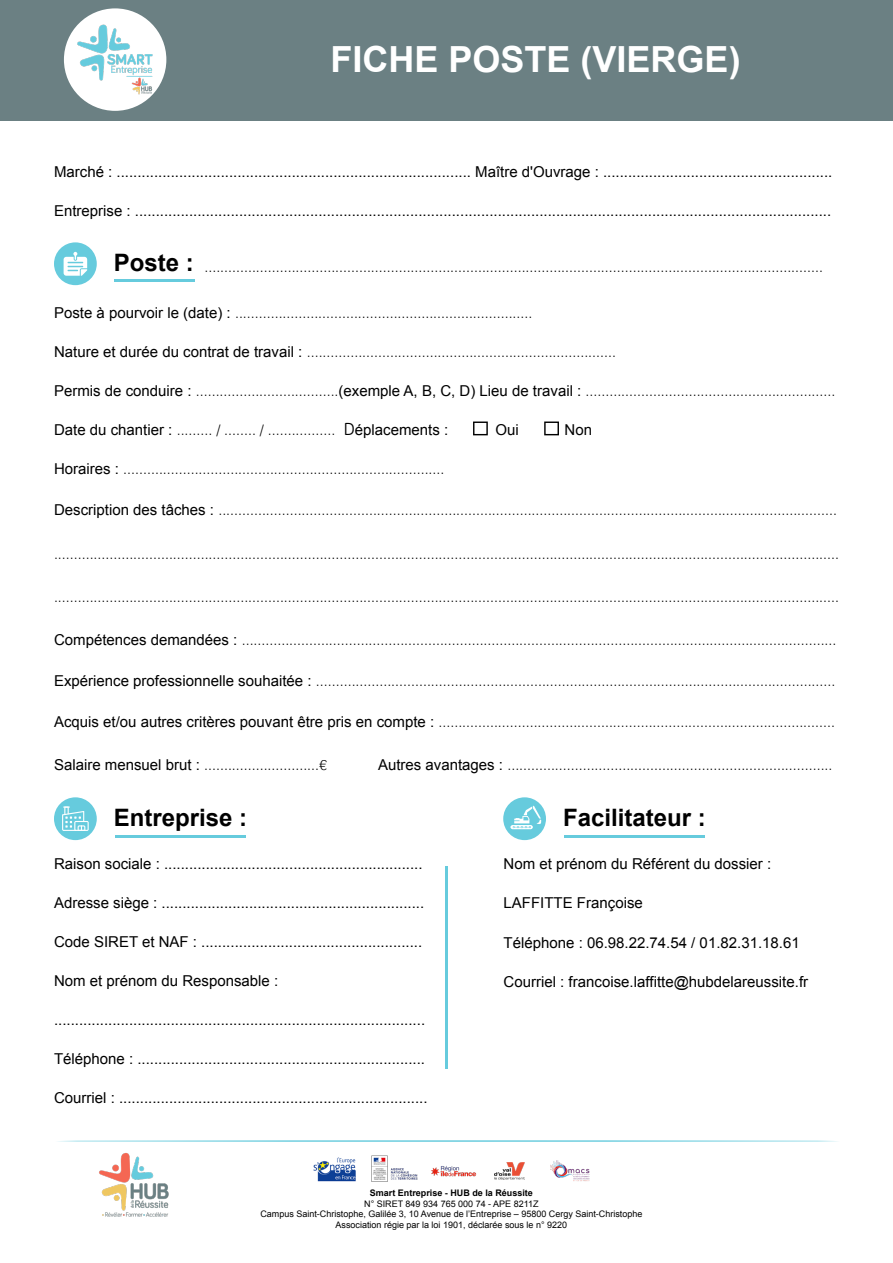
<style>
.page{position:relative;width:893px;height:1263px;background:#fff}
.page>*{position:absolute;margin:0;border:0;box-sizing:border-box;transform-origin:0 0}
.t1{font:700 36px "Arial";color:#fff}
.t2{font:700 24px "Arial";color:#000}
.t3{font:15px "Arial";color:#000}
.t4{font:300 14.25px "Helvetica";color:#000}
.t5{font:9px/10.8px "Arial";color:#000;text-align:center}
.t6{font:700 9px "Arial";color:#000}
.s1{font-family:"Arial";font-weight:400;font-size:15px}
.s2{font-family:"Bariol";font-weight:400;font-size:18px}
</style>
<div class="page">
<div style="left:0;top:0;width:893px;height:121px;background:#6b8083"></div>
<div style="left:54px;top:242px;width:43px;height:43px;background:#66cbdd;border-radius:50%"></div>
<hr style="left:114px;top:279px;width:80px;height:3px;background:#66cbdd">
<svg style="left:64px;top:252px;width:23px;height:24px"></svg>
<div style="left:54px;top:797px;width:43px;height:43px;background:#66cbdd;border-radius:50%"></div>
<div style="left:503px;top:797px;width:43px;height:43px;background:#66cbdd;border-radius:50%"></div>
<hr style="left:115px;top:835px;width:130px;height:3px;background:#66cbdd">
<hr style="left:564px;top:835px;width:140px;height:3px;background:#66cbdd">
<svg style="left:62px;top:806px;width:27px;height:25px"></svg>
<svg style="left:510px;top:805px;width:33px;height:24px"></svg>
<hr style="left:445px;top:867px;width:3px;height:202px;background:#66cbdd">
<hr style="left:55px;top:1140px;width:785px;height:2px;background:#66cbdd;border-radius:50%">
<img style="left:99px;top:1153px;width:70px;height:64px">
<div style="left:544px;top:421px;width:15px;height:14px;border:1px solid #000"></div>
<div style="left:473px;top:421px;width:15px;height:14px;border:1px solid #000"></div>
<img style="left:313px;top:1157px;width:43px;height:25px">
<img style="left:372px;top:1155px;width:45px;height:27px">
<img style="left:431px;top:1166px;width:46px;height:11px">
<img style="left:495px;top:1162px;width:29px;height:17px">
<img style="left:550px;top:1160px;width:40px;height:21px">
<div style="left:64px;top:8px;width:102px;height:103px;background:#fff;border-radius:50%"></div>
<img style="left:74px;top:19px;width:82px;height:82px">
<h1 class="t1" style="left:331px;top:36px;width:412px">FICHE POSTE (VIERGE)</h1>
<p class="t3" style="left:54px;top:162px;width:780px">Marché : ..................................................................................... Maître d'Ouvrage : .......................................................</p>
<p class="t3" style="left:54px;top:201px;width:779px">Entreprise : .......................................................................................................................................................................</p>
<h2 class="t2" style="left:114px;top:247px;width:82px">Poste :</h2>
<p class="t4" style="left:54px;top:301px;width:480px"><span class="s1">Poste à pourvoir le (date) :</span> ...........................................................................</p>
<p class="t4" style="left:54px;top:340px;width:564px"><span class="s1">Nature et durée du contrat de travail :</span> ..............................................................................</p>
<p class="t4" style="left:54px;top:379px;width:783px"><span class="s1">Permis de conduire :</span> ....................................<span class="s1">(exemple A, B, C, D) Lieu de travail :</span> ...............................................................</p>
<p class="t4" style="left:54px;top:418px;width:396px"><span class="s1">Date du chantier :</span> ......... / ........ / ................. <span class="s2">D</span><span class="s1">éplacements :</span></p>
<p class="t3" style="left:495px;top:420px;width:25px">Oui</p>
<p class="t3" style="left:565px;top:420px;width:29px">Non</p>
<p class="t4" style="left:54px;top:457px;width:392px"><span class="s1">Horaires :</span> .................................................................................</p>
<p class="t4" style="left:54px;top:498px;width:784px"><span class="s1">Description des tâches :</span> ............................................................................................................................................................</p>
<p class="t4" style="left:54px;top:541px;width:787px">......................................................................................................................................................................................................</p>
<p class="t4" style="left:204px;top:255px;width:620px">............................................................................................................................................................</p>
<p class="t4" style="left:54px;top:584px;width:787px">......................................................................................................................................................................................................</p>
<p class="t4" style="left:54px;top:628px;width:784px"><span class="s1">Compétences demandées :</span> ......................................................................................................................................................</p>
<p class="t4" style="left:54px;top:669px;width:783px"><span class="s1">Expérience professionnelle souhaitée :</span> ...................................................................................................................................</p>
<p class="t4" style="left:54px;top:710px;width:782px"><span class="s1">Acquis et/ou autres critères pouvant être pris en compte :</span> ....................................................................................................</p>
<p class="t4" style="left:54px;top:753px;width:275px"><span class="s1">Salaire mensuel brut :</span> .............................€</p>
<p class="t4" style="left:378px;top:753px;width:456px"><span class="s1">Autres avantages :</span> ..................................................................................</p>
<h2 class="t2" style="left:114px;top:802px;width:135px">Entreprise :</h2>
<h2 class="t2" style="left:563px;top:802px;width:144px">Facilitateur :</h2>
<p class="t3" style="left:54px;top:854px;width:370px">Raison sociale : ..............................................................</p>
<p class="t3" style="left:54px;top:893px;width:372px">Adresse siège : ...............................................................</p>
<p class="t3" style="left:54px;top:932px;width:370px">Code SIRET et NAF : .....................................................</p>
<p class="t3" style="left:54px;top:971px;width:226px">Nom et prénom du Responsable :</p>
<p class="t3" style="left:54px;top:1010px;width:373px">.........................................................................................</p>
<p class="t3" style="left:54px;top:1049px;width:373px">Téléphone : .....................................................................</p>
<p class="t3" style="left:54px;top:1088px;width:375px">Courriel : ..........................................................................</p>
<p class="t3" style="left:504px;top:854px;width:269px">Nom et prénom du Référent du dossier :</p>
<p class="t3" style="left:504px;top:893px;width:141px">LAFFITTE Françoise</p>
<p class="t3" style="left:504px;top:932px;width:298px">Téléphone : 06.98.22.74.54 / 01.82.31.18.61</p>
<p class="t3" style="left:504px;top:971px;width:306px">Courriel : francoise.laffitte@hubdelareussite.fr</p>
<p class="t6" style="left:370px;top:1186px;width:165px">Smart Entreprise - HUB de la Réussite</p>
<p class="t5" style="left:260px;top:1198px;width:384px">N° SIRET 849 934 765 000 74 - APE 8211Z<br>Campus Saint-Christophe, Galilée 3, 10 Avenue de l’Entreprise – 95800 Cergy Saint-Christophe<br>Association régie par la loi 1901, déclarée sous le n° 9220</p>
</div>
